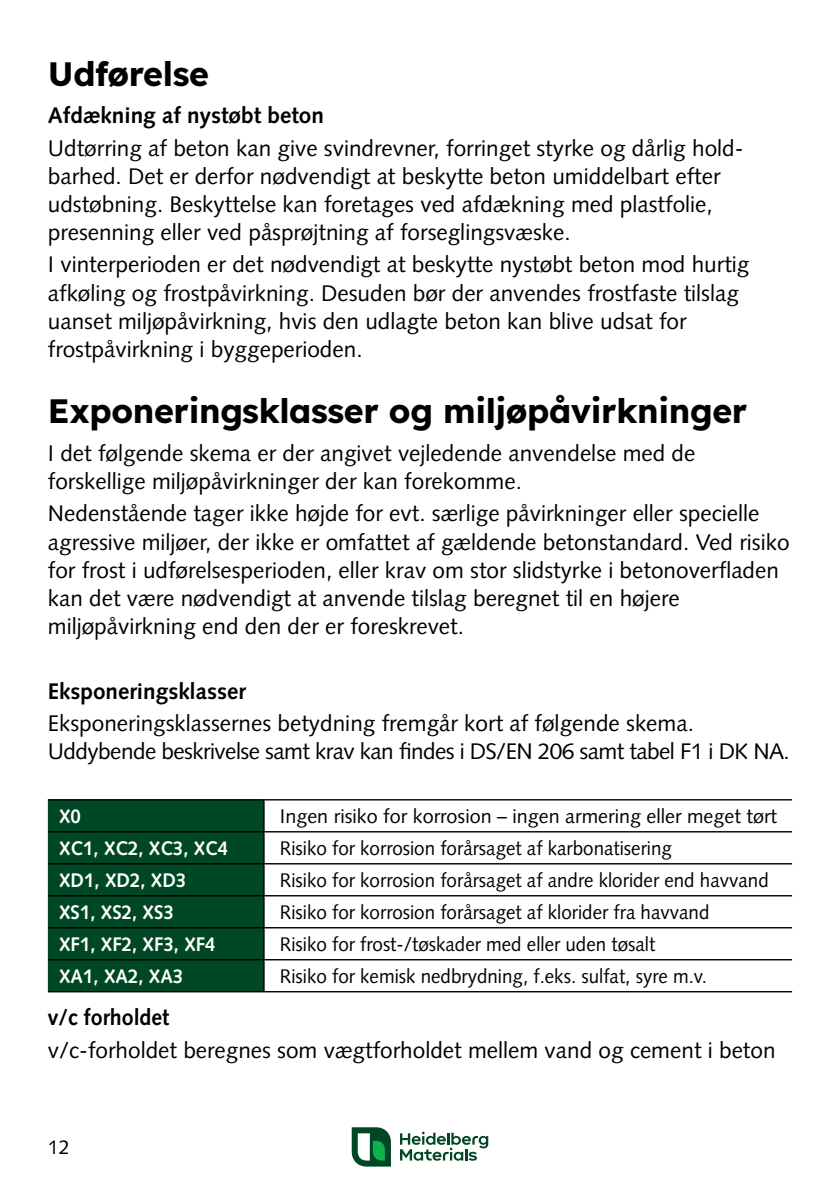
<style>
.page{position:relative;width:840px;height:1191px;background:#fff}
.page>*{position:absolute;margin:0;border:0;box-sizing:border-box;transform-origin:0 0}
.t1{font:33.8px "Lexend";letter-spacing:-.01em;color:#000}
.t2{font:22.6px/28.2px "Syntax LT Std";color:#000}
.t3{font:700 22.6px "Syntax LT Std";color:#000}
.t4{font:700 22.6px "Syntax LT Std";color:#000;scale:.95 1}
.t5{font:19.8px "Syntax LT Std";color:#000;scale:.95 1}
.t6{font:700 19.8px "Syntax LT Std";color:#fff;scale:.95 1}
.t7{font:19.8px "Syntax LT Std";color:#000}
</style>
<div class="page">
<svg style="left:351px;top:1127px;width:40px;height:39px"></svg>
<svg style="left:400px;top:1131px;width:88px;height:29px"></svg>
<div style="left:48px;top:800px;width:215px;height:191px;background:#004725"></div>
<hr style="left:48px;top:799px;width:216px;height:1px;background:#000">
<hr style="left:264px;top:799px;width:527px;height:1px;background:#000">
<hr style="left:263px;top:800px;width:1px;height:31px;background:#000">
<hr style="left:48px;top:831px;width:216px;height:1px;background:#000">
<hr style="left:264px;top:831px;width:527px;height:1px;background:#000">
<hr style="left:263px;top:832px;width:1px;height:31px;background:#000">
<hr style="left:48px;top:863px;width:216px;height:1px;background:#000">
<hr style="left:264px;top:863px;width:527px;height:1px;background:#000">
<hr style="left:263px;top:864px;width:1px;height:31px;background:#000">
<hr style="left:48px;top:895px;width:216px;height:1px;background:#000">
<hr style="left:264px;top:895px;width:527px;height:1px;background:#000">
<hr style="left:263px;top:896px;width:1px;height:31px;background:#000">
<hr style="left:48px;top:927px;width:216px;height:1px;background:#000">
<hr style="left:264px;top:927px;width:527px;height:1px;background:#000">
<hr style="left:263px;top:928px;width:1px;height:31px;background:#000">
<hr style="left:48px;top:959px;width:216px;height:1px;background:#000">
<hr style="left:264px;top:959px;width:527px;height:1px;background:#000">
<hr style="left:263px;top:960px;width:1px;height:31px;background:#000">
<hr style="left:48px;top:991px;width:216px;height:1px;background:#000">
<hr style="left:264px;top:991px;width:527px;height:1px;background:#000">
<h1 class="t1" style="left:48px;top:49px;width:162px">Udførelse</h1>
<p class="t3" style="left:48px;top:103px;width:277px">Afdækning af nystøbt beton</p>
<p class="t2" style="left:48px;top:134px;width:696px">Udtørring af beton kan give svindrevner, forringet styrke og dårlig hold&shy;barhed. Det er derfor nødvendigt at beskytte beton umiddelbart efter udstøbning. Beskyttelse kan foretages ved afdækning med plastfolie, presenning eller ved påsprøjtning af forseglingsvæske.</p>
<p class="t2" style="left:48px;top:251px;width:702px">I vinterperioden er det nødvendigt at beskytte nystøbt beton mod hurtig afkøling og frostpåvirkning. Desuden bør der anvendes frostfaste tilslag uanset miljøpåvirkning, hvis den udlagte beton kan blive udsat for frostpåvirkning i byggeperioden.</p>
<h1 class="t1" style="left:48px;top:387px;width:700px">Exponeringsklasser og miljøpåvirkninger</h1>
<p class="t2" style="left:48px;top:439px;width:648px">I det følgende skema er der angivet vejledende anvendelse med de forskellige miljøpåvirkninger der kan forekomme.</p>
<p class="t2" style="left:48px;top:499px;width:742px">Nedenstående tager ikke højde for evt. særlige påvirkninger eller specielle agressive miljøer, der ikke er omfattet af gældende betonstandard. Ved risiko for frost i udførelsesperioden, eller krav om stor slidstyrke i betonoverfladen kan det være nødvendigt at anvende tilslag beregnet til en højere miljøpåvirkning end den der er foreskrevet.</p>
<p class="t3" style="left:48px;top:678px;width:199px">Eksponeringsklasser</p>
<p class="t2" style="left:48px;top:709px;width:743px">Eksponeringsklassernes betydning fremgår kort af følgende skema.<br>Uddybende beskrivelse samt krav kan findes i DS/EN 206 samt tabel F1 i DK NA.</p>
<p class="t6" style="left:59px;top:805px;width:25px">X0</p>
<p class="t7" style="left:280px;top:804px;width:498px">Ingen risiko for korrosion – ingen armering eller meget tørt</p>
<p class="t6" style="left:59px;top:837px;width:179px">XC1, XC2, XC3, XC4</p>
<p class="t5" style="left:280px;top:836px;width:414px">Risiko for korrosion forårsaget af karbonatisering</p>
<p class="t6" style="left:59px;top:869px;width:135px">XD1, XD2, XD3</p>
<p class="t5" style="left:280px;top:868px;width:516px">Risiko for korrosion forårsaget af andre klorider end havvand</p>
<p class="t6" style="left:59px;top:901px;width:122px">XS1, XS2, XS3</p>
<p class="t5" style="left:280px;top:900px;width:453px">Risiko for korrosion forårsaget af klorider fra havvand</p>
<p class="t6" style="left:59px;top:933px;width:166px">XF1, XF2, XF3, XF4</p>
<p class="t5" style="left:280px;top:932px;width:396px">Risiko for frost-/tøskader med eller uden tøsalt</p>
<p class="t6" style="left:59px;top:965px;width:132px">XA1, XA2, XA3</p>
<p class="t5" style="left:280px;top:964px;width:451px">Risiko for kemisk nedbrydning, f.eks. sulfat, syre m.v.</p>
<p class="t4" style="left:48px;top:1004px;width:129px">v/c forholdet</p>
<p class="t2" style="left:48px;top:1035px;width:728px">v/c-forholdet beregnes som vægtforholdet mellem vand og cement i beton</p>
<p class="t7" style="left:48px;top:1135px;width:23px">12</p>
</div>
